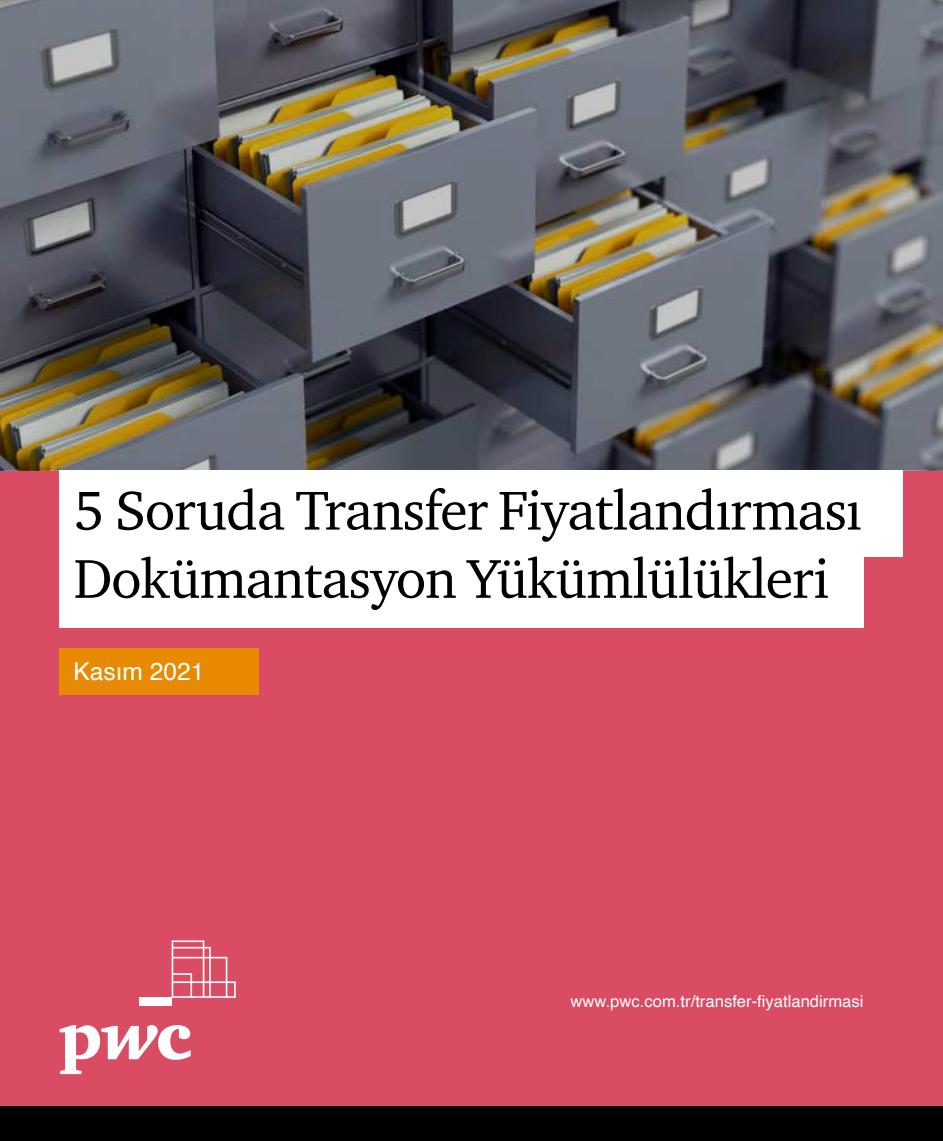
<style>
.page{position:relative;width:943px;height:1141px;background:#da4b64}
.page>*{position:absolute;margin:0;border:0;box-sizing:border-box;transform-origin:0 0}
.t1{font:56px/68.2px "ITC Charter Com Rergular";letter-spacing:-.02em;color:#000}
.t2{font:24.5px "Helvetica";color:#fff}
.t3{font:16.62px "Helvetica";color:#fff}
</style>
<div class="page">
<div style="left:0;top:1106px;width:943px;height:35px;background:#000"></div>
<img style="left:0;top:0;width:943px;height:470px">
<div style="left:60px;top:648px;width:199px;height:47px;background:#e88a00"></div>
<div style="left:60px;top:471px;width:843px;height:86px;background:#fff"></div>
<div style="left:60px;top:538px;width:803px;height:90px;background:#fff"></div>
<div style="left:139px;top:998px;width:33px;height:8px;background:#fff"></div>
<svg style="left:60px;top:1025px;width:130px;height:49px"></svg>
<svg style="left:172px;top:940px;width:64px;height:58px"></svg>
<p class="t1" style="left:74px;top:476px;width:789px">5 Soruda Transfer Fiyatlandırması<br>Dokümantasyon Yükümlülükleri</p>
<p class="t2" style="left:74px;top:653px;width:132px">Kasım 2021</p>
<p class="t3" style="left:570px;top:988px;width:294px">www.pwc.com.tr/transfer-fiyatlandirmasi</p>
</div>
